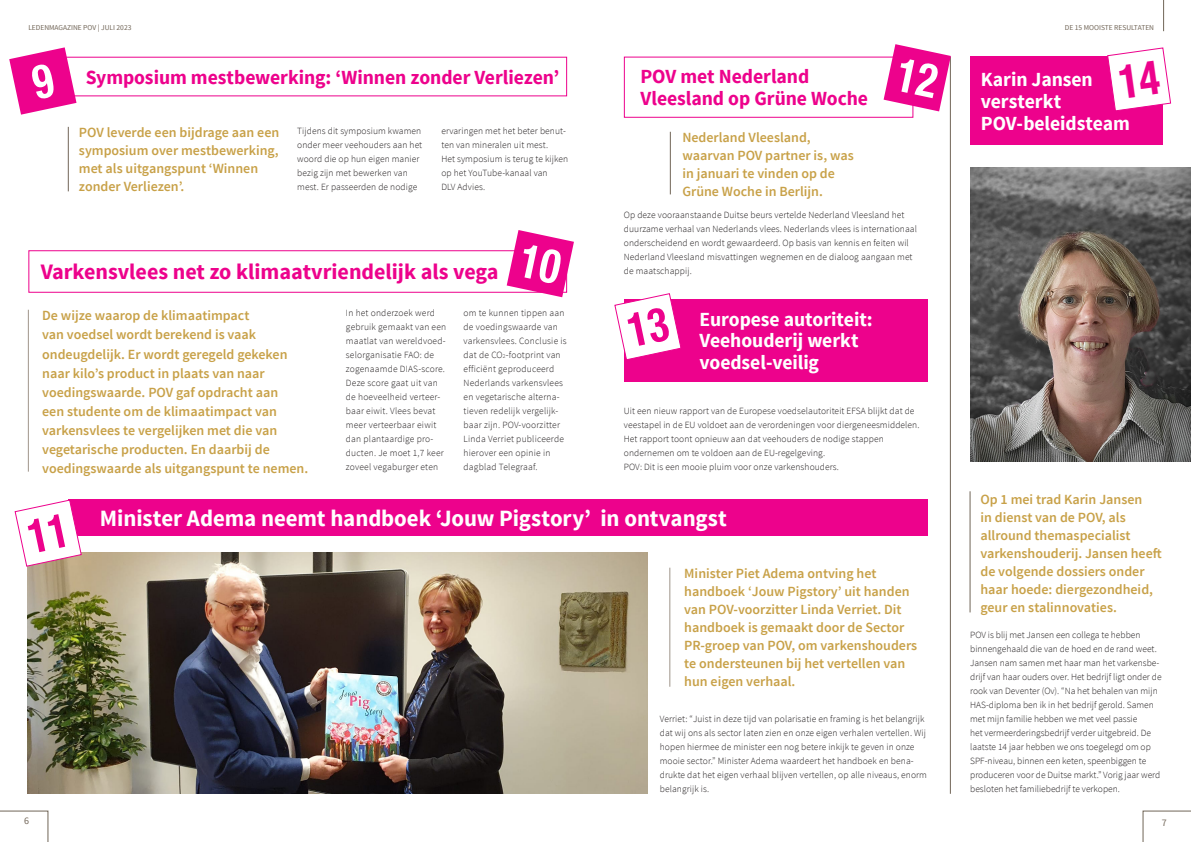
<style>
.page{position:relative;width:1191px;height:842px;background:#fff}
.page>*{position:absolute;margin:0;border:0;box-sizing:border-box;transform-origin:0 0}
.Kop_middendiap{font:700 23.3px "Source Sans Pro";letter-spacing:-.005em;color:#fff}
.Kop_midden{font:700 22px "Source Sans Pro";color:#ed028c}
.Kop_middendiap-2{font:700 20px/21.6px "Source Sans Pro";letter-spacing:-.005em;color:#fff}
.Kop_middendiap-3{font:700 20px/22px "Source Sans Pro";letter-spacing:-.005em;color:#ed028c}
.Intro{font:600 14px/18px "Source Sans Pro";color:#c8a148}
.t1{font:10px "Source Sans Pro";color:#716557}
.Broodtekst_zwart{font:300 9.5px/14px "Source Sans Pro";letter-spacing:.01em;color:#231f20}
.t2{font:7.5px "Source Sans Pro";color:#716557}
.s1{font-size:5.7px}
</style>
<div class="page">
<hr style="left:950px;top:57px;width:1px;height:737px;background:#716557">
<hr style="left:1163px;top:0;width:1px;height:31px;background:#716557">
<svg style="left:0;top:810px;width:48px;height:32px"></svg>
<svg style="left:1142px;top:810px;width:49px;height:32px"></svg>
<div style="left:28px;top:250px;width:539px;height:43px;border:1px solid #ed028c"></div>
<div style="left:624px;top:57px;width:289px;height:61px;border:1px solid #ed028c"></div>
<hr style="left:670px;top:132px;width:1px;height:62px;background:#716557">
<div style="left:624px;top:299px;width:303px;height:83px;background:#ed028c"></div>
<div style="left:970px;top:57px;width:193px;height:88px;background:#ed028c"></div>
<img style="left:970px;top:168px;width:221px;height:293px">
<img style="left:28px;top:553px;width:620px;height:241px">
<div style="left:68px;top:499px;width:859px;height:37px;background:#ed028c"></div>
<hr style="left:28px;top:310px;width:1px;height:162px;background:#9f958a">
<hr style="left:669px;top:568px;width:1px;height:119px;background:#9f958a">
<hr style="left:969px;top:491px;width:1px;height:121px;background:#716557">
<hr style="left:68px;top:127px;width:1px;height:64px;background:#716557">
<svg style="left:9px;top:47px;width:67px;height:68px"></svg>
<svg style="left:883px;top:44px;width:68px;height:67px"></svg>
<svg style="left:614px;top:293px;width:67px;height:67px"></svg>
<svg style="left:1106px;top:47px;width:65px;height:64px"></svg>
<svg style="left:507px;top:230px;width:67px;height:67px"></svg>
<svg style="left:14px;top:500px;width:68px;height:67px"></svg>
<p class="t2" style="left:28px;top:23px;width:105px">LEDENMAGAZINE POV | JULI 2023</p>
<p class="t2" style="left:1064px;top:23px;width:91px">DE 15 MOOISTE RESULTATEN</p>
<p class="Kop_middendiap-3" style="left:86px;top:67px;width:475px">Symposium mestbewerking: ‘Winnen zonder Verliezen’</p>
<p class="Intro" style="left:79px;top:124px;width:202px">POV leverde een bijdrage aan een symposium over mestbewerking, met als uitgangspunt ‘Winnen zonder Verliezen’.</p>
<p class="Broodtekst_zwart" style="left:297px;top:124px;width:126px">Tijdens dit symposium kwamen onder meer veehouders aan het woord die op hun eigen manier bezig zijn met bewerken van mest. Er passeerden de nodige</p>
<p class="Broodtekst_zwart" style="left:441px;top:124px;width:126px">ervaringen met het beter benut&shy;ten van mineralen uit mest.</p>
<p class="Broodtekst_zwart" style="left:441px;top:152px;width:128px">Het symposium is terug te kijken op het YouTube-kanaal van<br>DLV Advies.</p>
<p class="Kop_middendiap-3" style="left:640px;top:66px;width:229px">POV met Nederland<br>Vleesland op Grüne Woche</p>
<p class="Intro" style="left:682px;top:129px;width:173px">Nederland Vleesland, waarvan POV partner is, was in januari te vinden op de<br>Grüne Woche in Berlijn.</p>
<p class="Broodtekst_zwart" style="left:624px;top:208px;width:295px">Op deze vooraanstaande Duitse beurs vertelde Nederland Vleesland het duurzame verhaal van Nederlands vlees. Nederlands vlees is internationaal onderscheidend en wordt gewaardeerd. Op basis van kennis en feiten wil Nederland Vleesland misvattingen wegnemen en de dialoog aangaan met de maatschappij.</p>
<p class="Kop_midden" style="left:41px;top:258px;width:459px">Varkensvlees net zo klimaatvriendelijk als vega</p>
<p class="Broodtekst_zwart" style="left:346px;top:306px;width:102px">In het onderzoek werd gebruik gemaakt van een maatlat van wereldvoed&shy;selorganisatie FAO: de zogenaamde DIAS-score.<br>Deze score gaat uit van de hoeveelheid verteer&shy;baar eiwit. Vlees bevat meer verteerbaar eiwit dan plantaardige pro&shy;ducten. Je moet 1,7 keer zoveel vegaburger eten</p>
<p class="Broodtekst_zwart" style="left:463px;top:306px;width:105px">om te kunnen tippen aan de voedingswaarde van varkensvlees. Conclusie is dat de CO<span class="s1">2</span>-footprint van efficiënt geproduceerd<br>Nederlands varkensvlees en vegetarische alterna&shy;tieven redelijk vergelijk&shy;baar zijn. POV-voorzitter<br>Linda Verriet publiceerde hierover een opinie in dagblad Telegraaf.</p>
<p class="Intro" style="left:42px;top:306px;width:268px;line-height:19.1px">De wijze waarop de klimaatimpact<br>van voedsel wordt berekend is vaak ondeugdelijk. Er wordt geregeld gekeken naar kilo’s product in plaats van naar voedingswaarde. POV gaf opdracht aan<br>een studente om de klimaatimpact van varkensvlees te vergelijken met die van vegetarische producten. En daarbij de voedingswaarde als uitgangspunt te nemen.</p>
<p class="Kop_middendiap" style="left:100px;top:503px;width:628px">Minister Adema neemt handboek ‘Jouw Pigstory’ in ontvangst</p>
<p class="Kop_middendiap-2" style="left:699px;top:309px;width:174px">Europese autoriteit:<br>Veehouderij werkt voedsel-veilig</p>
<p class="Broodtekst_zwart" style="left:624px;top:404px;width:297px">Uit een nieuw rapport van de Europese voedselautoriteit EFSA blijkt dat de veestapel in de EU voldoet aan de verordeningen voor diergeneesmiddelen.<br>Het rapport toont opnieuw aan dat veehouders de nodige stappen ondernemen om te voldoen aan de EU-regelgeving.<br>POV: Dit is een mooie pluim voor onze varkenshouders.</p>
<p class="Intro" style="left:684px;top:565px;width:234px">Minister Piet Adema ontving het handboek ‘Jouw Pigstory’ uit handen van POV-voorzitter Linda Verriet. Dit handboek is gemaakt door de Sector PR-groep van POV, om varkenshouders te ondersteunen bij het vertellen van hun eigen verhaal.</p>
<p class="Broodtekst_zwart" style="left:660px;top:712px;width:269px">Verriet: “Juist in deze tijd van polarisatie en framing is het belangrijk dat wij ons als sector laten zien en onze eigen verhalen vertellen. Wij hopen hiermee de minister een nog betere inkijk te geven in onze mooie sector.” Minister Adema waardeert het handboek en bena&shy;drukte dat het eigen verhaal blijven vertellen, op alle niveaus, enorm belangrijk is.</p>
<p class="Kop_middendiap-2" style="left:980px;top:70px;width:113px">Karin Jansen</p>
<p class="Kop_middendiap-2" style="left:980px;top:92px;width:82px">versterkt</p>
<p class="Kop_middendiap-2" style="left:980px;top:114px;width:151px">POV-beleidsteam</p>
<p class="Intro" style="left:980px;top:491px;width:183px">Op 1 mei trad Karin Jansen<br>in dienst van de POV, als allround themaspecialist varkenshouderij. Jansen heeft de volgende dossiers onder haar hoede: diergezondheid, geur en stalinnovaties.</p>
<p class="Broodtekst_zwart" style="left:970px;top:628px;width:193px">POV is blij met Jansen een collega te hebben binnengehaald die van de hoed en de rand weet.<br>Jansen nam samen met haar man het varkensbe&shy;drijf van haar ouders over. Het bedrijf ligt onder de rook van Deventer (Ov). “Na het behalen van mijn HAS-diploma ben ik in het bedrijf gerold. Samen met mijn familie hebben we met veel passie<br>het vermeerderingsbedrijf verder uitgebreid. De laatste 14 jaar hebben we ons toegelegd om op SPF-niveau, binnen een keten, speenbiggen te produceren voor de Duitse markt.” Vorig jaar werd besloten het familiebedrijf te verkopen.</p>
<p class="t1" style="left:24px;top:814px;width:6px">6</p>
<p class="t1" style="left:1161px;top:816px;width:6px">7</p>
</div>
